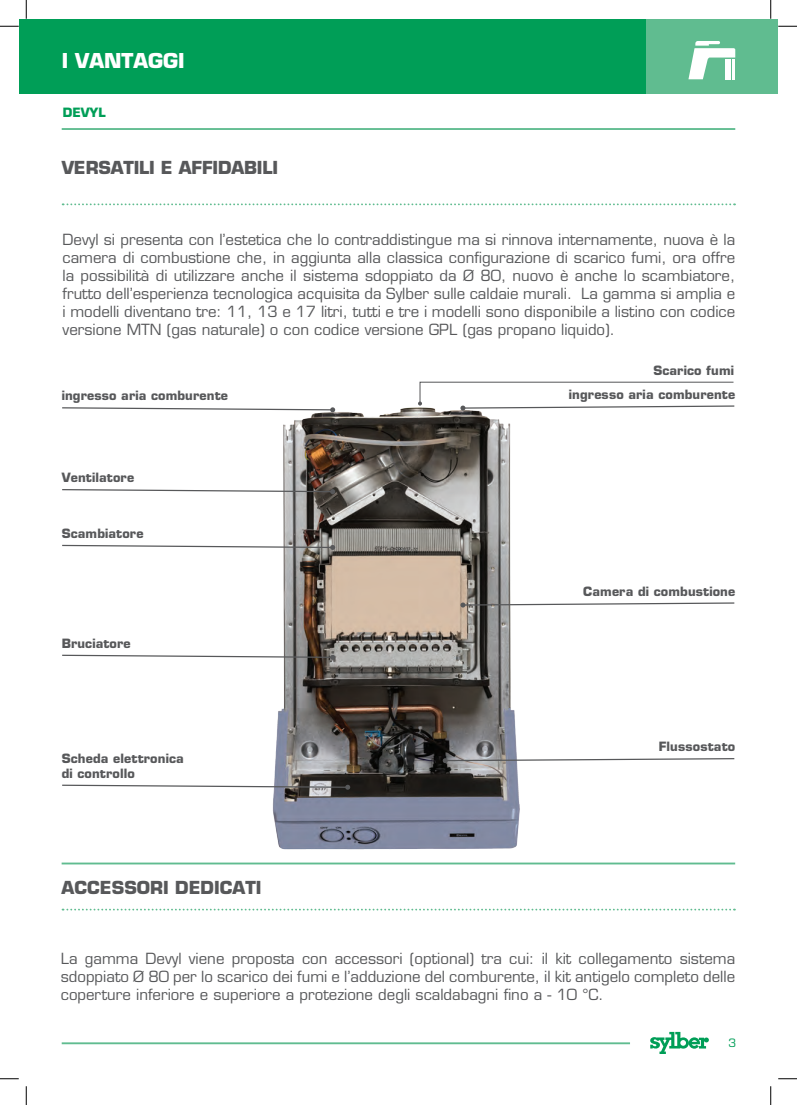
<style>
.page{position:relative;width:797px;height:1105px;background:#fff}
.page>*{position:absolute;margin:0;border:0;box-sizing:border-box;transform-origin:0 0}
.t1{font:700 20px "Eurostile";color:#fff}
.t2{font:700 17.5px "Eurostile";letter-spacing:-.01em;color:#57585a}
.t3{font:15px/18px "Eurostile";color:#57585a;text-align:justify}
.t4{font:700 12.5px/15px "Eurostile";letter-spacing:.01em;color:#57585a}
.t5{font:700 12.5px "Eurostile";letter-spacing:-.01em;color:#009e57}
.t6{font:11.25px "Eurostile";color:#009e57}
</style>
<div class="page">
<hr style="left:62px;top:1042px;width:568px;height:2px;background:#60bc90">
<svg style="left:650px;top:1032px;width:59px;height:22px"></svg>
<hr style="left:62px;top:128px;width:673px;height:2px;background:#60bc90">
<div style="left:19px;top:19px;width:627px;height:75px;background:#009e57"></div>
<div style="left:646px;top:19px;width:131px;height:75px;background:#60bc90"></div>
<svg style="left:688px;top:41px;width:47px;height:38px"></svg>
<svg style="left:63px;top:203px;width:672px;height:2px"></svg>
<hr style="left:62px;top:862px;width:673px;height:2px;background:#60bc90">
<svg style="left:63px;top:909px;width:672px;height:1px"></svg>
<img style="left:273px;top:407px;width:247px;height:443px">
<svg style="left:62px;top:784px;width:288px;height:6px"></svg>
<svg style="left:62px;top:407px;width:273px;height:5px"></svg>
<svg style="left:418px;top:381px;width:317px;height:30px"></svg>
<svg style="left:62px;top:488px;width:273px;height:6px"></svg>
<svg style="left:62px;top:544px;width:273px;height:6px"></svg>
<svg style="left:62px;top:654px;width:273px;height:6px"></svg>
<svg style="left:460px;top:602px;width:275px;height:5px"></svg>
<svg style="left:442px;top:757px;width:293px;height:6px"></svg>
<svg style="left:0;top:25px;width:19px;height:2px"></svg>
<svg style="left:778px;top:25px;width:19px;height:2px"></svg>
<svg style="left:0;top:1078px;width:19px;height:1px"></svg>
<svg style="left:778px;top:1078px;width:19px;height:1px"></svg>
<svg style="left:25px;top:0;width:2px;height:19px"></svg>
<svg style="left:25px;top:1086px;width:2px;height:19px"></svg>
<svg style="left:770px;top:0;width:1px;height:19px"></svg>
<svg style="left:770px;top:1086px;width:1px;height:19px"></svg>
<h1 class="t1" style="left:62px;top:48px;width:124px">I VANTAGGI</h1>
<p class="t5" style="left:63px;top:104px;width:44px">DEVYL</p>
<p class="t2" style="left:62px;top:156px;width:218px">VERSATILI E AFFIDABILI</p>
<p class="t3" style="left:63px;top:230px;width:674px">Devyl si presenta con l’estetica che lo contraddistingue ma si rinnova internamente, nuova è la camera di combustione che, in aggiunta alla classica configurazione di scarico fumi, ora offre la possibilità di utilizzare anche il sistema sdoppiato da Ø 80, nuovo è anche lo scambiatore, frutto dell’esperienza tecnologica acquisita da Sylber sulle caldaie murali. La gamma si amplia e i modelli diventano tre: 11, 13 e 17 litri, tutti e tre i modelli sono disponibile a listino con codice versione MTN (gas naturale) o con codice versione GPL (gas propano liquido).</p>
<p class="t4" style="left:653px;top:363px;width:82px">Scarico fumi</p>
<p class="t4" style="left:62px;top:388px;width:168px">ingresso aria comburente</p>
<p class="t4" style="left:569px;top:386px;width:168px">ingresso aria comburente</p>
<p class="t4" style="left:62px;top:470px;width:74px">Ventilatore</p>
<p class="t4" style="left:62px;top:526px;width:83px">Scambiatore</p>
<p class="t4" style="left:62px;top:636px;width:71px">Bruciatore</p>
<p class="t4" style="left:62px;top:750px;width:124px">Scheda elettronica di controllo</p>
<p class="t2" style="left:62px;top:876px;width:201px">ACCESSORI DEDICATI</p>
<p class="t4" style="left:583px;top:583px;width:153px">Camera di combustione</p>
<p class="t4" style="left:658px;top:739px;width:78px">Flussostato</p>
<p class="t3" style="left:61px;top:949px;width:676px">La gamma Devyl viene proposta con accessori (optional) tra cui: il kit collegamento sistema sdoppiato Ø 80 per lo scarico dei fumi e l’adduzione del comburente, il kit antigelo completo delle coperture inferiore e superiore a protezione degli scaldabagni fino a - 10 °C.</p>
<p class="t6" style="left:728px;top:1036px;width:9px">3</p>
</div>
